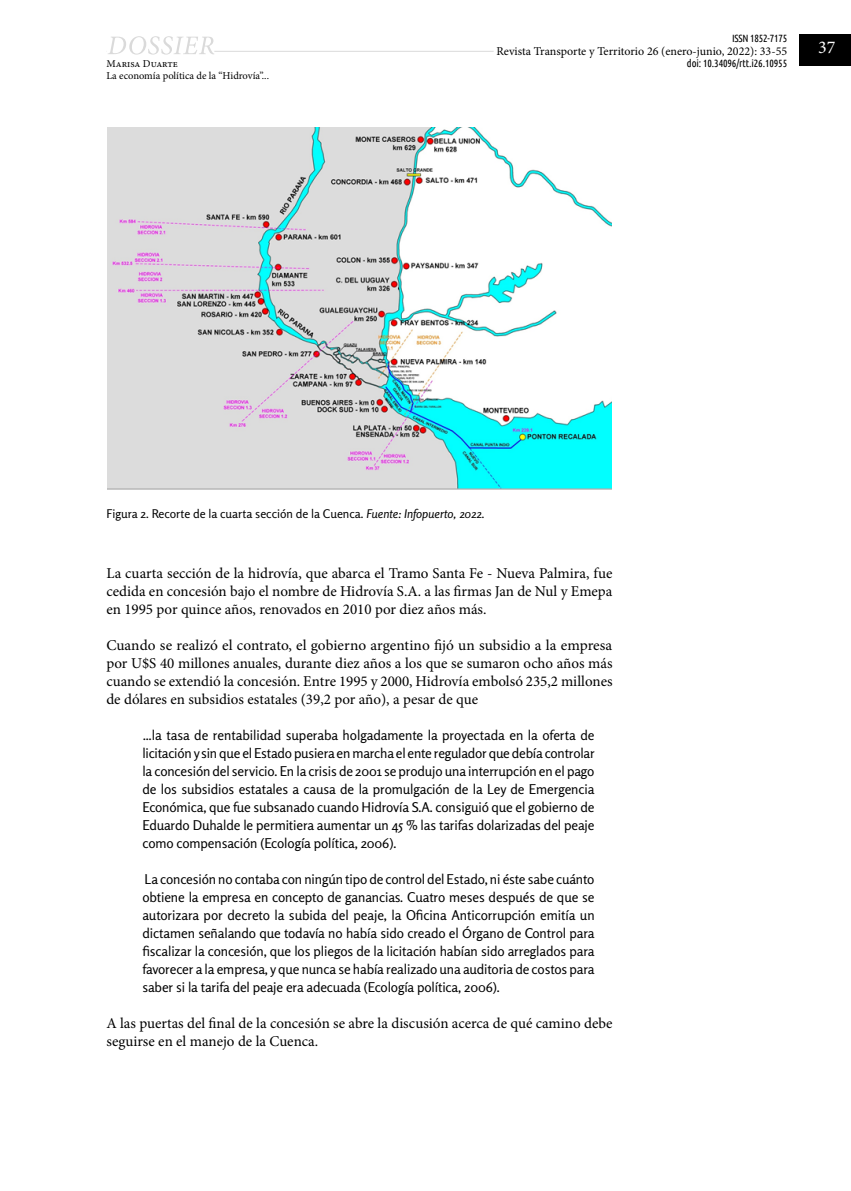
<style>
.page{position:relative;width:851px;height:1191px;background:#fff}
.page>*{position:absolute;margin:0;border:0;box-sizing:border-box;transform-origin:0 0}
.t1{font:18px "Minion Pro";color:#fff}
.art-texto-central{font:15px/18px "Minion Pro";color:#000;text-align:justify}
.art-cita{font:13.5px/18px "Rosario";letter-spacing:-.01em;color:#000;text-align:justify}
.imagen-epigrafe{font:12px "Rosario";color:#000}
.t2{font:12px "Minion Pro";color:#000}
.t3{font:10.5px/12px "Minion Pro";color:#000}
.t4{font:10.5px "Ubuntu Condensed";letter-spacing:-.01em;color:#000}
.s1{font-style:italic}
</style>
<div class="page">
<hr style="left:106px;top:51px;width:546px;height:1px;background:#dadada">
<div style="left:493px;top:45px;width:294px;height:15px;background:#fff"></div>
<div style="left:106px;top:48px;width:108px;height:7px;background:#fff"></div>
<svg style="left:108px;top:36px;width:106px;height:19px"></svg>
<div style="left:799px;top:35px;width:51px;height:31px;background:#000"></div>
<img style="left:107px;top:128px;width:504px;height:361px">
<p class="t3" style="left:106px;top:58px;width:164px">Marisa Duarte<br>La economía política de la “Hidrovía”...</p>
<p class="t4" style="left:732px;top:31px;width:57px">ISSN 1852-7175</p>
<p class="t2" style="left:496px;top:43px;width:292px">Revista Transporte y Territorio 26 (enero-junio, 2022): 33-55</p>
<p class="t4" style="left:686px;top:57px;width:102px">doi: 10.34096/rtt.i26.10955</p>
<h1 class="t1" style="left:818px;top:36px;width:19px">37</h1>
<p class="imagen-epigrafe" style="left:106px;top:506px;width:380px">Figura 2. Recorte de la cuarta sección de la Cuenca. <span class="s1">Fuente: Infopuerto, 2022.</span></p>
<p class="art-texto-central" style="left:106px;top:564px;width:507px">La cuarta sección de la hidrovía, que abarca el Tramo Santa Fe - Nueva Palmira, fue cedida en concesión bajo el nombre de Hidrovía S.A. a las firmas Jan de Nul y Emepa en 1995 por quince años, renovados en 2010 por diez años más.</p>
<p class="art-texto-central" style="left:106px;top:636px;width:507px">Cuando se realizó el contrato, el gobierno argentino fijó un subsidio a la empresa por U$S 40 millones anuales, durante diez años a los que se sumaron ocho años más cuando se extendió la concesión. Entre 1995 y 2000, Hidrovía embolsó 235,2 millones de dólares en subsidios estatales (39,2 por año), a pesar de que</p>
<p class="art-cita" style="left:142px;top:726px;width:454px">…la tasa de rentabilidad superaba holgadamente la proyectada en la oferta de licitación y sin que el Estado pusiera en marcha el ente regulador que debía controlar la concesión del servicio. En la crisis de 2001 se produjo una interrupción en el pago de los subsidios estatales a causa de la promulgación de la Ley de Emergencia Económica, que fue subsanado cuando Hidrovía S.A. consiguió que el gobierno de Eduardo Duhalde le permitiera aumentar un 45 % las tarifas dolarizadas del peaje como compensación (Ecología política, 2006).</p>
<p class="art-cita" style="left:142px;top:870px;width:454px">La concesión no contaba con ningún tipo de control del Estado, ni éste sabe cuánto obtiene la empresa en concepto de ganancias. Cuatro meses después de que se autorizara por decreto la subida del peaje, la Oficina Anticorrupción emitía un dictamen señalando que todavía no había sido creado el Órgano de Control para fiscalizar la concesión, que los pliegos de la licitación habían sido arreglados para favorecer a la empresa, y que nunca se había realizado una auditoria de costos para saber si la tarifa del peaje era adecuada (Ecología política, 2006).</p>
<p class="art-texto-central" style="left:106px;top:1014px;width:507px">A las puertas del final de la concesión se abre la discusión acerca de qué camino debe seguirse en el manejo de la Cuenca.</p>
</div>
